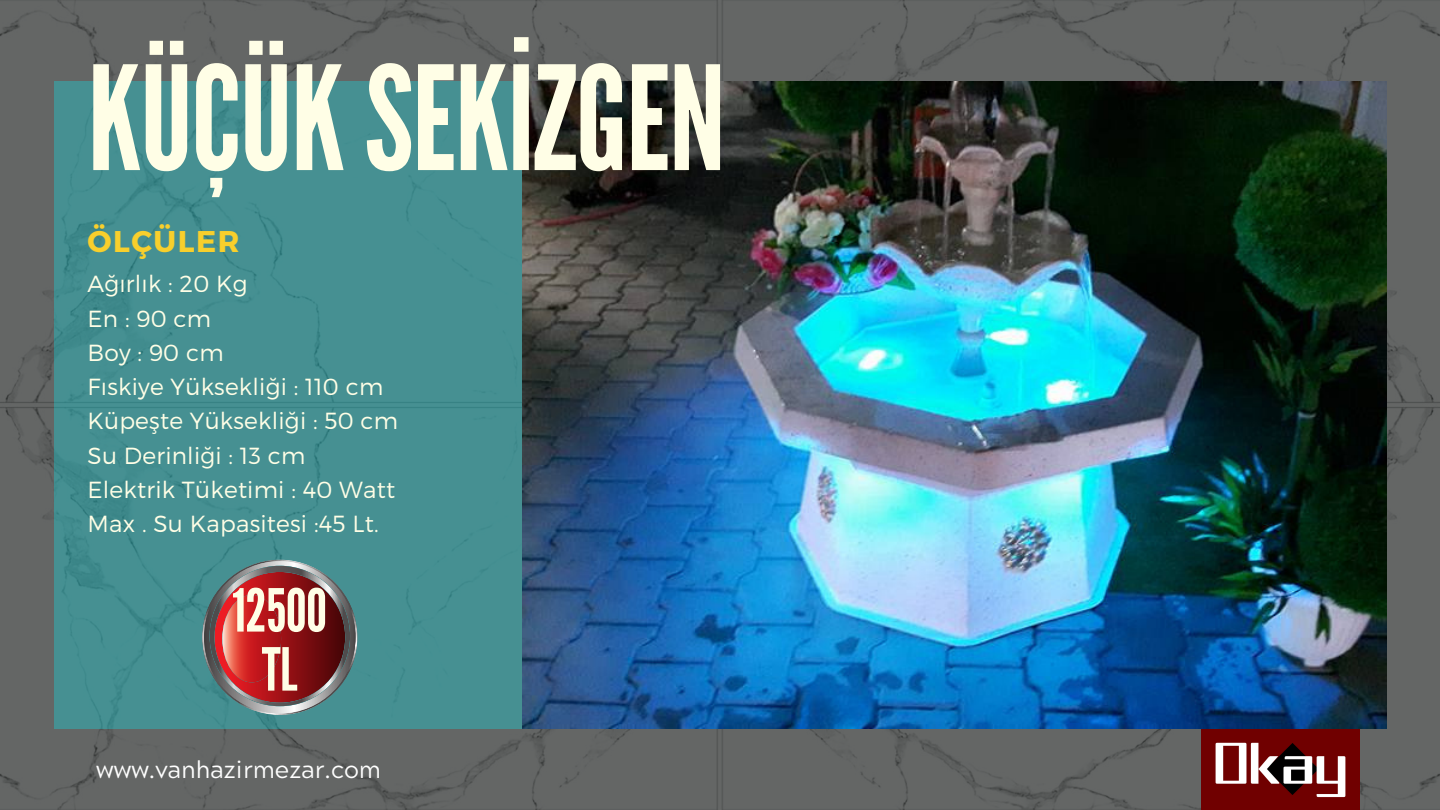
<style>
.page{position:relative;width:1440px;height:810px;background:#646665}
.page>*{position:absolute;margin:0;border:0;box-sizing:border-box;transform-origin:0 0}
.t1{font:144px "League Gothic";letter-spacing:-.01em;color:#fffee6}
.t2{font:59.2px/59px "League Gothic";letter-spacing:-.01em;color:#fffee6;text-align:center}
.t3{font:700 30px "Montserrat";letter-spacing:.05em;color:#f8cf2c}
.t4{font:24px "Acherus Grotesque";color:#fff}
.t5{font:300 23.3px/34.2px "Montserrat";letter-spacing:.01em;color:#fffee6}
</style>
<div class="page">
<div style="left:54px;top:81px;width:615px;height:648px;background:#469092"></div>
<img style="left:522px;top:81px;width:864px;height:648px">
<svg style="left:202px;top:560px;width:156px;height:155px"></svg>
<img style="left:222px;top:595px;width:59px;height:87px;border-radius:50%">
<img style="left:1202px;top:730px;width:157px;height:80px">
<h1 class="t1" style="left:88px;top:35px;width:640px">KÜÇÜKSEKİZGEN</h1>
<h2 class="t3" style="left:88px;top:222px;width:153px">ÖLÇÜLER</h2>
<p class="t5" style="left:88px;top:266px;width:161px">Ağırlık : 20 Kg</p>
<p class="t5" style="left:88px;top:300px;width:125px">En : 90 cm</p>
<p class="t5" style="left:88px;top:334px;width:138px">Boy : 90 cm</p>
<p class="t5" style="left:88px;top:369px;width:312px">Fıskiye Yüksekliği : 110 cm<br>Küpeşte Yüksekliği : 50 cm</p>
<p class="t5" style="left:88px;top:437px;width:220px">Su Derinliği : 13 cm</p>
<p class="t5" style="left:88px;top:471px;width:309px">Elektrik Tüketimi : 40 Watt</p>
<p class="t5" style="left:88px;top:505px;width:293px">Max . Su Kapasitesi :45 Lt.</p>
<p class="t2" style="left:232px;top:582px;width:96px">12500<br>TL</p>
<p class="t4" style="left:96px;top:760px;width:286px">www.vanhazirmezar.com</p>
</div>
